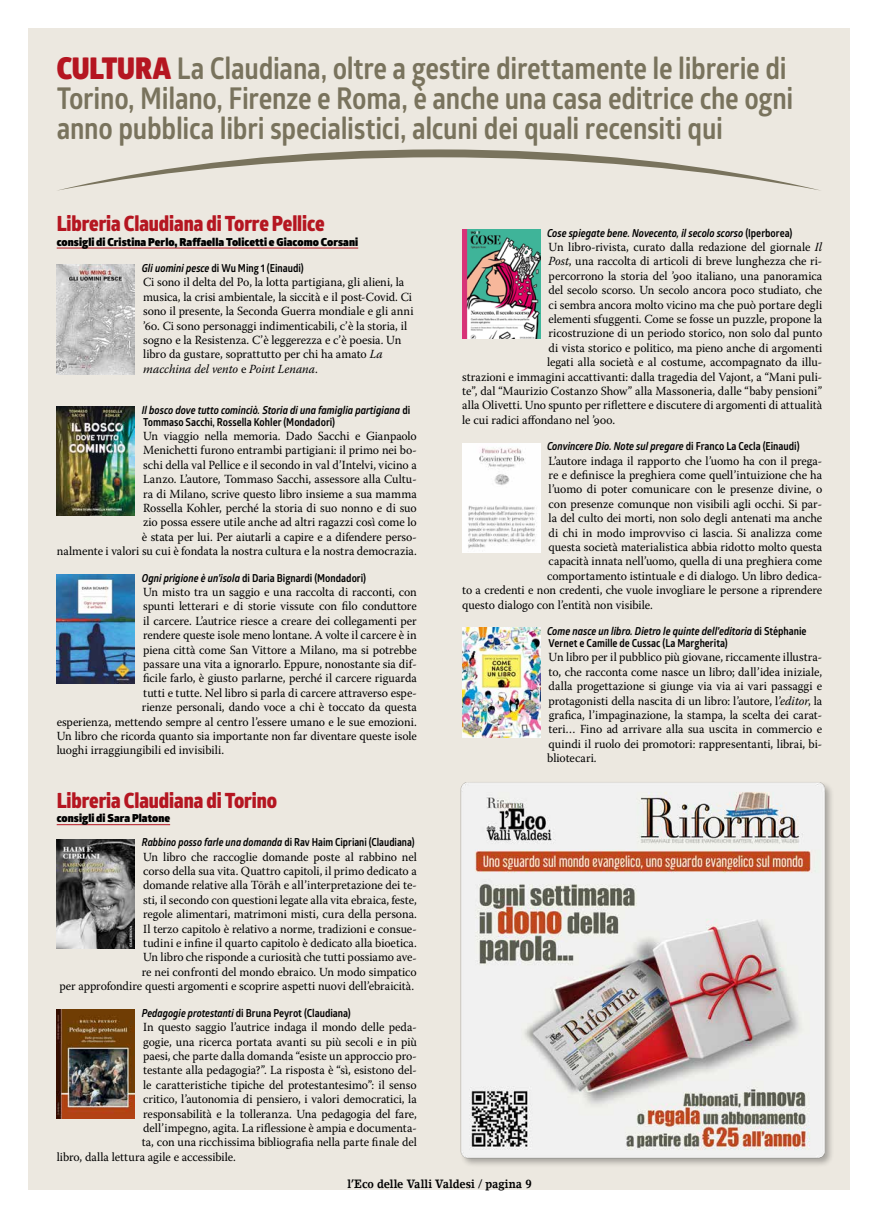
<style>
.page{position:relative;width:879px;height:1219px;background:#fff}
.page>*{position:absolute;margin:0;border:0;box-sizing:border-box;transform-origin:0 0}
.t1{font:700 30px/30px "Glober";letter-spacing:-.01em;color:#79735d;scale:.88 1}
.t2{font:800 21px "Glober";letter-spacing:-.005em;color:#b51621;scale:.88 1}
.t3{font:12.4px/14.4px "Warnock Pro";letter-spacing:-.005em;color:#000;text-align:right;scale:.96 1}
.t4{font:700 12px "Lino Letter Std";letter-spacing:-.005em;color:#000;scale:.88 1}
.t5{font:700 11px/12px "Glober";color:#000;scale:.88 1}
.t6{font:italic 700 11px/12px "Glober";color:#000;scale:.88 1}
.t7{font:700 11px/24px "Glober";color:#000;scale:.86 1}
.t8{font:900 11px "Glober";letter-spacing:.005em;color:#000}
.s1{font-weight:900;color:#b51621}
.s2{font-style:italic}
.s3{font-style:normal}
.s4{font-weight:900}
</style>
<div class="page">
<div style="left:28px;top:28px;width:821px;height:1162px;background:#ece8e0"></div>
<svg style="left:58px;top:149px;width:762px;height:42px"></svg>
<hr style="left:57px;top:248px;width:301px;height:1px;background:#b51621">
<hr style="left:57px;top:824px;width:113px;height:1px;background:#b51621">
<img style="left:57px;top:265px;width:78px;height:109px">
<img style="left:57px;top:406px;width:78px;height:110px">
<img style="left:57px;top:574px;width:78px;height:110px">
<img style="left:57px;top:839px;width:78px;height:109px">
<img style="left:57px;top:1009px;width:78px;height:110px">
<img style="left:462px;top:229px;width:78px;height:110px">
<img style="left:462px;top:443px;width:78px;height:109px">
<img style="left:462px;top:628px;width:78px;height:109px">
<img style="left:460px;top:782px;width:372px;height:383px">
<h1 class="t1" style="left:57px;top:52px;width:839px"><span class="s1">CULTURA</span> La Claudiana, oltre a gestire direttamente le librerie di<br>Torino, Milano, Firenze e Roma, è anche una casa editrice che ogni anno pubblica libri specialistici, alcuni dei quali recensiti qui</h1>
<h2 class="t2" style="left:57px;top:208px;width:306px">Libreria Claudiana di Torre Pellice</h2>
<p class="t8" style="left:57px;top:233px;width:303px">consigli di Cristina Perlo, Raffaella Tolicetti e Giacomo Corsani</p>
<p class="t5" style="left:142px;top:262px;width:186px"><span class="s2">Gli uomini pesce</span> di Wu Ming 1 (Einaudi)</p>
<p class="t3" style="left:143px;top:275px;width:283px;text-align:left">Ci sono il delta del Po, la lotta partigiana, gli alieni, la musica, la crisi ambientale, la siccità e il post-Covid. Ci sono il presente, la Seconda Guerra mondiale e gli anni ’60. Ci sono personaggi indimenticabili, c’è la storia, il sogno e la Resistenza. C’è leggerezza e c’è poesia. Un libro da gustare, soprattutto per chi ha amato <span class="s2">La macchina del vento</span> e <span class="s2">Point Lenana</span>.</p>
<p class="t6" style="left:142px;top:404px;width:307px">Il bosco dove tutto cominciò. Storia di una famiglia partigiana <span class="s3">di<br>Tommaso Sacchi, Rossella Kohler (Mondadori)</span></p>
<p class="t3" style="left:57px;top:429px;width:377px">Un viaggio nella memoria. Dado Sacchi e Gianpaolo<br>Menichetti furono entrambi partigiani: il primo nei bo-<br>schi della val Pellice e il secondo in val d’Intelvi, vicino a<br>Lanzo. L’autore, Tommaso Sacchi, assessore alla Cultu-<br>ra di Milano, scrive questo libro insieme a sua mamma<br>Rossella Kohler, perché la storia di suo nonno e di suo<br>zio possa essere utile anche ad altri ragazzi così come lo<br>è stata per lui. Per aiutarli a capire e a difendere perso-<br>nalmente i valori su cui è fondata la nostra cultura e la nostra democrazia.</p>
<p class="t5" style="left:142px;top:572px;width:256px"><span class="s2">Ogni prigione è un’isola</span> di Daria Bignardi (Mondadori)</p>
<p class="t3" style="left:143px;top:585px;width:286px">Un misto tra un saggio e una raccolta di racconti, con</p>
<p class="t3" style="left:143px;top:599px;width:286px">spunti letterari e di storie vissute con filo conduttore</p>
<p class="t3" style="left:143px;top:613px;width:286px">il carcere. L’autrice riesce a creare dei collegamenti per</p>
<p class="t3" style="left:143px;top:628px;width:286px">rendere queste isole meno lontane. A volte il carcere è in</p>
<p class="t3" style="left:143px;top:642px;width:286px">piena città come San Vittore a Milano, ma si potrebbe</p>
<p class="t3" style="left:143px;top:657px;width:286px">passare una vita a ignorarlo. Eppure, nonostante sia dif-</p>
<p class="t3" style="left:143px;top:671px;width:286px">ficile farlo, è giusto parlarne, perché il carcere riguarda</p>
<p class="t3" style="left:143px;top:685px;width:286px">tutti e tutte. Nel libro si parla di carcere attraverso espe-</p>
<p class="t3" style="left:142px;top:700px;width:288px">rienze personali, dando voce a chi è toccato da questa</p>
<p class="t3" style="left:57px;top:714px;width:376px">esperienza, mettendo sempre al centro l’essere umano e le sue emozioni.</p>
<p class="t3" style="left:57px;top:729px;width:376px">Un libro che ricorda quanto sia importante non far diventare queste isole</p>
<p class="t3" style="left:57px;top:743px;width:176px">luoghi irraggiungibili ed invisibili.</p>
<h2 class="t2" style="left:57px;top:785px;width:252px">Libreria Claudiana di Torino</h2>
<p class="t7" style="left:142px;top:806px;width:319px;text-indent:-85px"><span class="s4">consigli di Sara Platone<br></span><span class="s2">Rabbino posso farle una domanda</span> di Rav Haim Cipriani (Claudiana)</p>
<p class="t3" style="left:60px;top:849px;width:374px">Un libro che raccoglie domande poste al rabbino nel<br>corso della sua vita. Quattro capitoli, il primo dedicato a<br>domande relative alla Tōrāh e all’interpretazione dei te-<br>sti, il secondo con questioni legate alla vita ebraica, feste,<br>regole alimentari, matrimoni misti, cura della persona.<br>Il terzo capitolo è relativo a norme, tradizioni e consue-<br>tudini e infine il quarto capitolo è dedicato alla bioetica.<br>Un libro che risponde a curiosità che tutti possiamo ave-<br>re nei confronti del mondo ebraico. Un modo simpatico<br>per approfondire questi argomenti e scoprire aspetti nuovi dell’ebraicità.</p>
<p class="t5" style="left:142px;top:1007px;width:239px"><span class="s2">Pedagogie protestanti</span> di Bruna Peyrot (Claudiana)</p>
<p class="t3" style="left:143px;top:1020px;width:286px">In questo saggio l’autrice indaga il mondo delle peda-</p>
<p class="t3" style="left:143px;top:1034px;width:286px">gogie, una ricerca portata avanti su più secoli e in più</p>
<p class="t3" style="left:143px;top:1048px;width:286px">paesi, che parte dalla domanda “esiste un approccio pro-</p>
<p class="t3" style="left:143px;top:1063px;width:286px">testante alla pedagogia?”. La risposta è “sì, esistono del-</p>
<p class="t3" style="left:143px;top:1077px;width:286px">le caratteristiche tipiche del protestantesimo”: il senso</p>
<p class="t3" style="left:143px;top:1092px;width:286px">critico, l’autonomia di pensiero, i valori democratici, la</p>
<p class="t3" style="left:143px;top:1106px;width:286px">responsabilità e la tolleranza. Una pedagogia del fare,</p>
<p class="t3" style="left:143px;top:1120px;width:286px">dell’impegno, agita. La riflessione è ampia e documenta-</p>
<p class="t3" style="left:142px;top:1135px;width:288px">ta, con una ricchissima bibliografia nella parte finale del</p>
<p class="t3" style="left:57px;top:1149px;width:188px">libro, dalla lettura agile e accessibile.</p>
<p class="t6" style="left:547px;top:227px;width:280px">Cose spiegate bene. Novecento, il secolo scorso <span class="s3">(Iperborea)</span></p>
<p class="t3" style="left:549px;top:240px;width:286px">Un libro-rivista, curato dalla redazione del giornale <span class="s2">Il</span></p>
<p class="t3" style="left:549px;top:254px;width:286px"><span class="s2">Post</span>, una raccolta di articoli di breve lunghezza che ri-</p>
<p class="t3" style="left:549px;top:268px;width:286px">percorrono la storia del ’900 italiano, una panoramica</p>
<p class="t3" style="left:549px;top:283px;width:286px">del secolo scorso. Un secolo ancora poco studiato, che</p>
<p class="t3" style="left:549px;top:297px;width:286px">ci sembra ancora molto vicino ma che può portare degli</p>
<p class="t3" style="left:549px;top:311px;width:286px">elementi sfuggenti. Come se fosse un puzzle, propone la</p>
<p class="t3" style="left:549px;top:326px;width:286px">ricostruzione di un periodo storico, non solo dal punto</p>
<p class="t3" style="left:549px;top:340px;width:286px">di vista storico e politico, ma pieno anche di argomenti</p>
<p class="t3" style="left:547px;top:355px;width:288px">legati alla società e al costume, accompagnato da illu-</p>
<p class="t3" style="left:462px;top:369px;width:376px">strazioni e immagini accattivanti: dalla tragedia del Vajont, a “Mani puli-</p>
<p class="t3" style="left:462px;top:384px;width:377px">te”, dal “Maurizio Costanzo Show” alla Massoneria, dalle “baby pensioni”</p>
<p class="t3" style="left:462px;top:398px;width:376px">alla Olivetti. Uno spunto per riflettere e discutere di argomenti di attualità</p>
<p class="t3" style="left:462px;top:412px;width:161px">le cui radici affondano nel ’900.</p>
<p class="t6" style="left:547px;top:440px;width:288px">Convincere Dio. Note sul pregare <span class="s3">di Franco La Cecla (Einaudi)</span></p>
<p class="t3" style="left:549px;top:453px;width:286px">L’autore indaga il rapporto che l’uomo ha con il prega-</p>
<p class="t3" style="left:549px;top:468px;width:286px">re e definisce la preghiera come quell’intuizione che ha</p>
<p class="t3" style="left:549px;top:482px;width:286px">l’uomo di poter comunicare con le presenze divine, o</p>
<p class="t3" style="left:549px;top:496px;width:286px">con presenze comunque non visibili agli occhi. Si par-</p>
<p class="t3" style="left:549px;top:511px;width:286px">la del culto dei morti, non solo degli antenati ma anche</p>
<p class="t3" style="left:549px;top:525px;width:286px">di chi in modo improvviso ci lascia. Si analizza come</p>
<p class="t3" style="left:549px;top:540px;width:286px">questa società materialistica abbia ridotto molto questa</p>
<p class="t3" style="left:549px;top:554px;width:286px">capacità innata nell’uomo, quella di una preghiera come</p>
<p class="t3" style="left:547px;top:568px;width:288px">comportamento istintuale e di dialogo. Un libro dedica-</p>
<p class="t3" style="left:462px;top:583px;width:376px">to a credenti e non credenti, che vuole invogliare le persone a riprendere</p>
<p class="t3" style="left:462px;top:597px;width:200px">questo dialogo con l’entità non visibile.</p>
<p class="t5" style="left:547px;top:625px;width:296px"><span class="s2">Come nasce un libro. Dietro le quinte dell’editoria</span> di Stéphanie<br>Vernet e Camille de Cussac (La Margherita)</p>
<p class="t3" style="left:547px;top:650px;width:288px;text-align:justify">Un libro per il pubblico più giovane, riccamente illustra&shy;to, che racconta come nasce un libro; dall’idea iniziale, dalla progettazione si giunge via via ai vari passaggi e protagonisti della nascita di un libro: l’autore, l’<span class="s2">editor</span>, la grafica, l’impaginazione, la stampa, la scelta dei carat&shy;teri… Fino ad arrivare alla sua uscita in commercio e quindi il ruolo dei promotori: rappresentanti, librai, bi&shy;bliotecari.</p>
<p class="t4" style="left:347px;top:1176px;width:211px">l’Eco delle Valli Valdesi / pagina 9</p>
</div>
